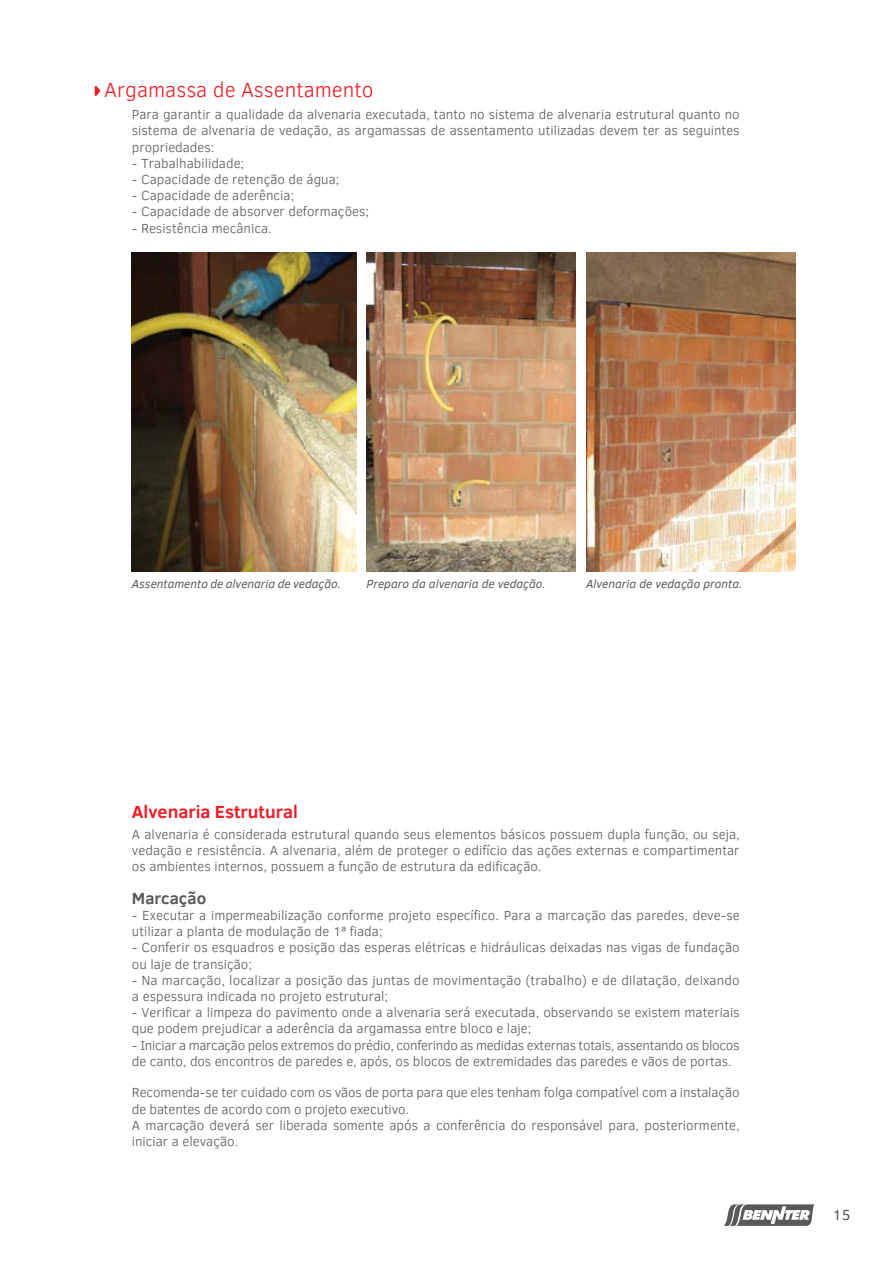
<style>
.page{position:relative;width:893px;height:1263px;background:#fff}
.page>*{position:absolute;margin:0;border:0;box-sizing:border-box;transform-origin:0 0}
.t1{font:300 21px "Clear Sans";color:#ed1d24}
.t2{font:700 18px "Clear Sans";color:#ed1d24}
.t3{font:700 16.5px "Clear Sans";color:#58595b}
.t4{font:15px "Clear Sans";color:#58595b}
.t5{font:300 13.5px/16.2px "Clear Sans";color:#58595b}
.t6{font:300 13.5px/16.2px "Clear Sans";letter-spacing:-.02em;color:#58595b}
.t7{font:italic 12px "Clear Sans";color:#58595b}
</style>
<div class="page">
<svg style="left:724px;top:1204px;width:90px;height:22px"></svg>
<img style="left:132px;top:252px;width:224px;height:319px">
<img style="left:367px;top:252px;width:209px;height:319px">
<img style="left:586px;top:252px;width:209px;height:319px">
<svg style="left:95px;top:86px;width:5px;height:10px"></svg>
<h1 class="t1" style="left:104px;top:76px;width:271px">Argamassa de Assentamento</h1>
<p class="t5" style="left:132px;top:106px;width:609px;text-align:justify">Para garantir a qualidade da alvenaria executada, tanto no sistema de alvenaria estrutural quanto no sistema de alvenaria de vedação, as argamassas de assentamento utilizadas devem ter as seguintes propriedades:</p>
<p class="t5" style="left:132px;top:155px;width:114px">- Trabalhabilidade;</p>
<p class="t5" style="left:132px;top:171px;width:209px">- Capacidade de retenção de água;</p>
<p class="t5" style="left:132px;top:187px;width:164px">- Capacidade de aderência;</p>
<p class="t5" style="left:132px;top:204px;width:239px">- Capacidade de absorver deformações;</p>
<p class="t5" style="left:132px;top:220px;width:141px">- Resistência mecânica.</p>
<p class="t7" style="left:132px;top:576px;width:211px">Assentamento de alvenaria de vedação.</p>
<p class="t7" style="left:367px;top:576px;width:181px">Preparo da alvenaria de vedação.</p>
<p class="t7" style="left:586px;top:576px;width:158px">Alvenaria de vedação pronta.</p>
<h2 class="t2" style="left:132px;top:798px;width:168px">Alvenaria Estrutural</h2>
<p class="t5" style="left:132px;top:826px;width:609px;text-align:justify">A alvenaria é considerada estrutural quando seus elementos básicos possuem dupla função, ou seja, vedação e resistência. A alvenaria, além de proteger o edifício das ações externas e compartimentar os ambientes internos, possuem a função de estrutura da edificação.</p>
<p class="t3" style="left:132px;top:886px;width:76px">Marcação</p>
<p class="t5" style="left:132px;top:907px;width:609px">- Executar a impermeabilização conforme projeto específico. Para a marcação das paredes, deve-se utilizar a planta de modulação de 1ª fiada;</p>
<p class="t5" style="left:132px;top:940px;width:609px">- Conferir os esquadros e posição das esperas elétricas e hidráulicas deixadas nas vigas de fundação ou laje de transição;</p>
<p class="t5" style="left:132px;top:972px;width:609px">- Na marcação, localizar a posição das juntas de movimentação (trabalho) e de dilatação, deixando a espessura indicada no projeto estrutural;</p>
<p class="t5" style="left:132px;top:1004px;width:609px">- Verificar a limpeza do pavimento onde a alvenaria será executada, observando se existem materiais que podem prejudicar a aderência da argamassa entre bloco e laje;</p>
<p class="t6" style="left:132px;top:1037px;width:609px">- Iniciar a marcação pelos extremos do prédio, conferindo as medidas externas totais, assentando os blocos de canto, dos encontros de paredes e, após, os blocos de extremidades das paredes e vãos de portas.</p>
<p class="t5" style="left:132px;top:1084px;width:609px">Recomenda-se ter cuidado com os vãos de porta para que eles tenham folga compatível com a instalação de batentes de acordo com o projeto executivo.<br>A marcação deverá ser liberada somente após a conferência do responsável para, posteriormente, iniciar a elevação.</p>
<p class="t4" style="left:832px;top:1204px;width:19px">15</p>
</div>
